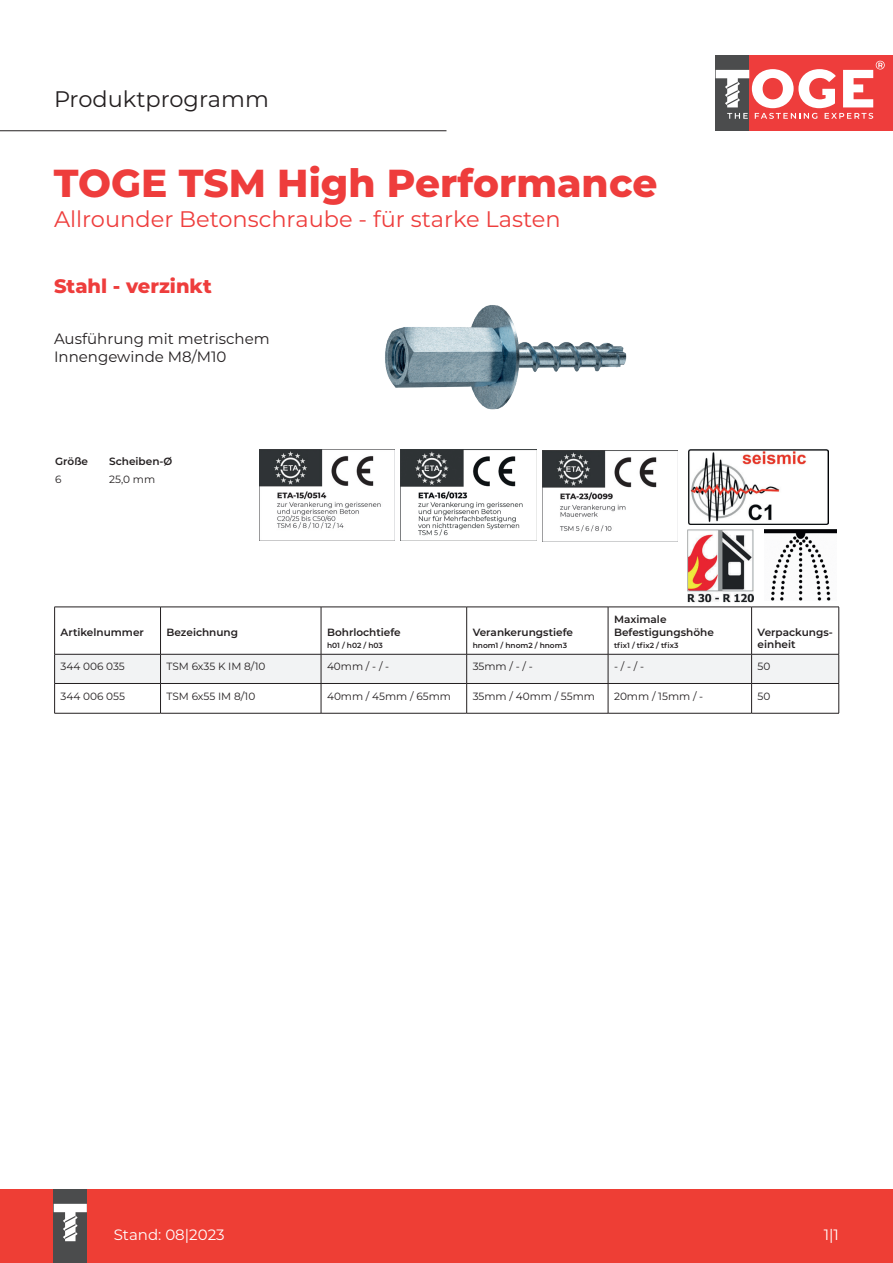
<style>
.page{position:relative;width:893px;height:1263px;background:#fff}
.page>*{position:absolute;margin:0;border:0;box-sizing:border-box;transform-origin:0 0}
.t1{font:800 39px "Montserrat";color:#ee3d3c}
.t2{font:22.5px "Montserrat";color:#ee3d3c}
.t3{font:22.5px "Montserrat";color:#231f20}
.t4{font:800 19.5px "Montserrat";color:#ee3d3c}
.t5{font:15px/18px "Montserrat";color:#231f20}
.t6{font:15px "Montserrat";color:#fff}
.t7{font:10.5px "Montserrat";color:#231f20}
.t8{font:600 10.5px/12.6px "Montserrat";color:#231f20}
.t9{font:600 7.5px "Montserrat";color:#231f20}
</style>
<div class="page">
<div style="left:716px;top:55px;width:177px;height:76px;background:#ee3d3c"></div>
<div style="left:716px;top:55px;width:33px;height:76px;background:#4b4c4d"></div>
<svg style="left:716px;top:61px;width:169px;height:58px"></svg>
<hr style="left:0;top:130px;width:446px;height:1px;background:#231f20">
<svg style="left:54px;top:655px;width:785px;height:58px"></svg>
<hr style="left:54px;top:713px;width:107px;height:1px;background:#231f20">
<hr style="left:161px;top:713px;width:160px;height:1px;background:#231f20">
<hr style="left:321px;top:713px;width:146px;height:1px;background:#231f20">
<hr style="left:467px;top:713px;width:141px;height:1px;background:#231f20">
<hr style="left:608px;top:713px;width:144px;height:1px;background:#231f20">
<hr style="left:752px;top:713px;width:87px;height:1px;background:#231f20">
<hr style="left:54px;top:607px;width:107px;height:1px;background:#231f20">
<hr style="left:54px;top:607px;width:1px;height:47px;background:#231f20">
<hr style="left:161px;top:607px;width:160px;height:1px;background:#231f20">
<hr style="left:160px;top:607px;width:1px;height:47px;background:#231f20">
<hr style="left:321px;top:607px;width:146px;height:1px;background:#231f20">
<hr style="left:321px;top:607px;width:1px;height:47px;background:#231f20">
<hr style="left:467px;top:607px;width:141px;height:1px;background:#231f20">
<hr style="left:466px;top:607px;width:1px;height:47px;background:#231f20">
<hr style="left:608px;top:607px;width:144px;height:1px;background:#231f20">
<hr style="left:608px;top:607px;width:1px;height:47px;background:#231f20">
<hr style="left:752px;top:607px;width:87px;height:1px;background:#231f20">
<hr style="left:751px;top:607px;width:1px;height:47px;background:#231f20">
<hr style="left:838px;top:607px;width:1px;height:47px;background:#231f20">
<hr style="left:54px;top:654px;width:107px;height:1px;background:#231f20">
<hr style="left:161px;top:654px;width:160px;height:1px;background:#231f20">
<hr style="left:321px;top:654px;width:146px;height:1px;background:#231f20">
<hr style="left:467px;top:654px;width:141px;height:1px;background:#231f20">
<hr style="left:608px;top:654px;width:144px;height:1px;background:#231f20">
<hr style="left:752px;top:654px;width:87px;height:1px;background:#231f20">
<div style="left:0;top:1189px;width:893px;height:74px;background:#ee3e35"></div>
<div style="left:54px;top:1189px;width:33px;height:74px;background:#4b4c4d"></div>
<svg style="left:54px;top:1204px;width:33px;height:37px"></svg>
<img style="left:385px;top:305px;width:242px;height:105px">
<img style="left:689px;top:449px;width:139px;height:76px">
<img style="left:688px;top:529px;width:65px;height:74px">
<img style="left:764px;top:529px;width:73px;height:72px">
<img style="left:259px;top:450px;width:135px;height:91px">
<img style="left:400px;top:450px;width:136px;height:91px">
<img style="left:542px;top:450px;width:136px;height:91px">
<h2 class="t3" style="left:54px;top:88px;width:216px">Produktprogramm</h2>
<h1 class="t1" style="left:54px;top:166px;width:605px">TOGE TSM High Performance</h1>
<h2 class="t2" style="left:54px;top:208px;width:508px">Allrounder Betonschraube - für starke Lasten</h2>
<h3 class="t4" style="left:54px;top:277px;width:159px">Stahl - verzinkt</h3>
<h3 class="t5" style="left:54px;top:330px;width:217px">Ausführung mit metrischem<br>Innengewinde M8/M10</h3>
<p class="t8" style="left:55px;top:456px;width:34px">Größe</p>
<p class="t8" style="left:109px;top:456px;width:65px">Scheiben-Ø</p>
<p class="t7" style="left:55px;top:475px;width:8px">6</p>
<p class="t7" style="left:109px;top:475px;width:48px">25,0 mm</p>
<p class="t8" style="left:61px;top:626px;width:85px">Artikelnummer</p>
<p class="t8" style="left:167px;top:626px;width:73px">Bezeichnung</p>
<p class="t8" style="left:327px;top:626px;width:75px">Bohrlochtiefe</p>
<p class="t9" style="left:327px;top:641px;width:57px">h01 / h02 / h03</p>
<p class="t8" style="left:473px;top:626px;width:102px">Verankerungstiefe</p>
<p class="t9" style="left:473px;top:641px;width:96px">hnom1 / hnom2 / hnom3</p>
<p class="t8" style="left:614px;top:613px;width:101px">Maximale<br>Befestigungshöhe</p>
<p class="t9" style="left:614px;top:641px;width:66px">tfix1 / tfix2 / tfix3</p>
<p class="t8" style="left:758px;top:626px;width:77px">Verpackungs&shy;einheit</p>
<p class="t7" style="left:61px;top:661px;width:66px">344 006 035</p>
<p class="t7" style="left:167px;top:661px;width:100px">TSM 6x35 K IM 8/10</p>
<p class="t7" style="left:327px;top:661px;width:64px">40mm / - / -</p>
<p class="t7" style="left:473px;top:661px;width:62px">35mm / - / -</p>
<p class="t7" style="left:614px;top:661px;width:32px">- / - / -</p>
<p class="t7" style="left:758px;top:661px;width:14px">50</p>
<p class="t7" style="left:61px;top:691px;width:66px">344 006 055</p>
<p class="t7" style="left:167px;top:691px;width:90px">TSM 6x55 IM 8/10</p>
<p class="t7" style="left:327px;top:691px;width:125px">40mm / 45mm / 65mm</p>
<p class="t7" style="left:473px;top:691px;width:124px">35mm / 40mm / 55mm</p>
<p class="t7" style="left:614px;top:691px;width:91px">20mm / 15mm / -</p>
<p class="t7" style="left:758px;top:691px;width:14px">50</p>
<h3 class="t6" style="left:114px;top:1227px;width:112px">Stand: 08|2023</h3>
<h3 class="t6" style="left:824px;top:1227px;width:17px">1|1</h3>
</div>
